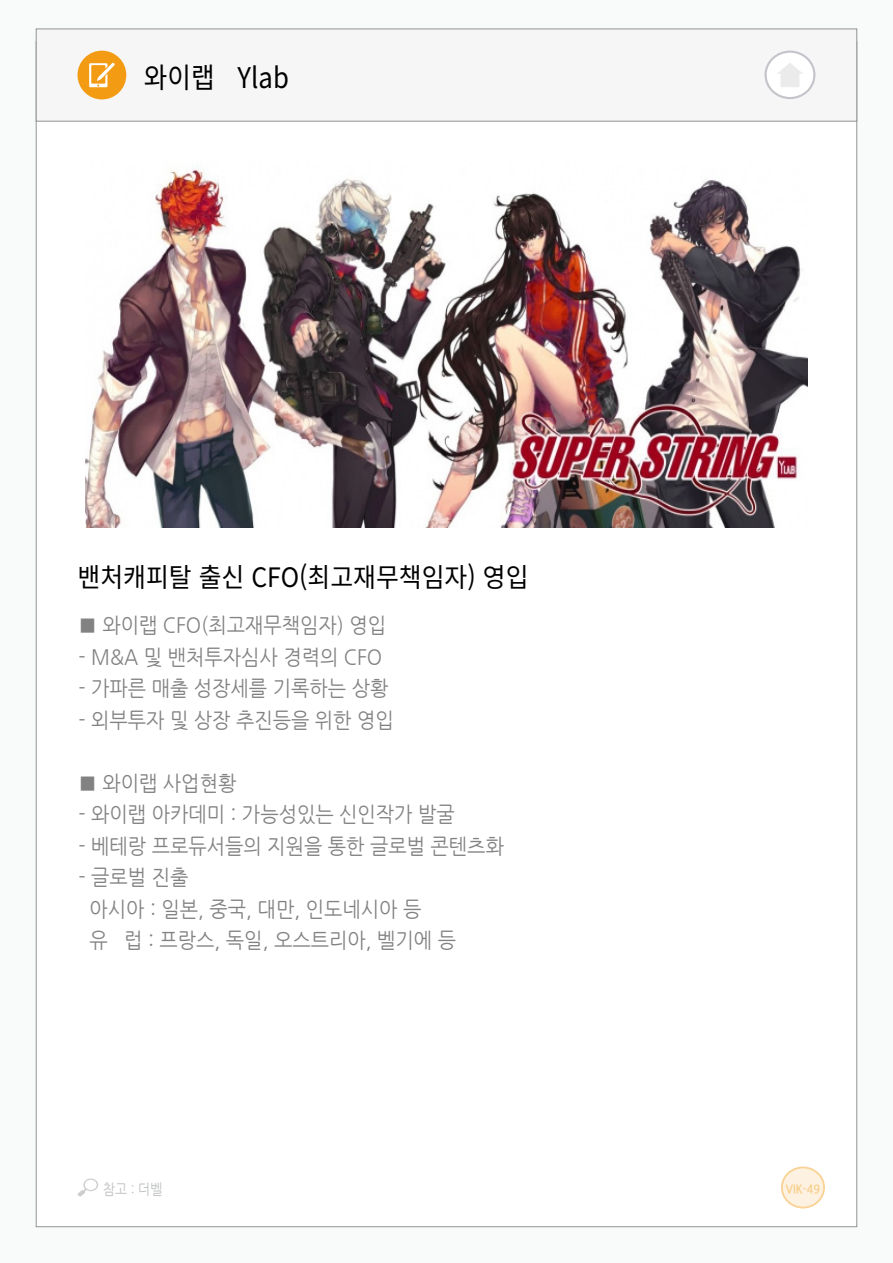
<style>
.page{position:relative;width:893px;height:1263px;background:#fff}
.page>*{position:absolute;margin:0;border:0;box-sizing:border-box;transform-origin:0 0}
.t1{font:28.5px "Noto Sans CJ Kkr";color:#000;scale:.9 1}
.t2{font:26.7px "Noto Sans CJ Kkr";color:#000;scale:.93 1}
.t3{font:21px/31.5px "Nanum Gothic";color:#828282;scale:.93 1}
.t4{font:14.85px "Nanum Gothic";color:#bfc0c0;scale:.86 1}
.t5{font:700 12.15px "Nanum Gothic";color:#f9cd89;scale:.9 1}
</style>
<div class="page">
<div style="left:1px;top:0;width:892px;height:1262px;background:#f9fafa"></div>
<div style="left:36px;top:42px;width:821px;height:1185px;background:#fff"></div>
<div style="left:36px;top:29px;width:821px;height:92px;background:#f6f6f6;border:1px solid #929292"></div>
<svg style="left:77px;top:1178px;width:21px;height:18px"></svg>
<div style="left:78px;top:51px;width:48px;height:48px;background:#f39b13;border-radius:50%"></div>
<svg style="left:782px;top:1167px;width:42px;height:40px"></svg>
<div style="left:781px;top:1166px;width:44px;height:42px;border:2px solid #f39b13;border-radius:50%"></div>
<img style="left:85px;top:166px;width:723px;height:361px">
<svg style="left:89px;top:63px;width:26px;height:24px"></svg>
<div style="left:766px;top:52px;width:48px;height:46px;background:#fff;border-radius:50%"></div>
<div style="left:764px;top:51px;width:51px;height:48px;border:2px solid #c4c5ca;border-radius:50%"></div>
<svg style="left:777px;top:63px;width:26px;height:24px"></svg>
<h1 class="t1" style="left:144px;top:61px;width:163px">와이랩 Ylab</h1>
<p class="t2" style="left:78px;top:562px;width:486px">밴처캐피탈 출신 CFO(최고재무책임자) 영입</p>
<p class="t3" style="left:79px;top:610px;width:332px">■ 와이랩 CFO(최고재무책임자) 영입</p>
<p class="t3" style="left:79px;top:641px;width:328px">- M&amp;A 및 밴처투자심사 경력의 CFO</p>
<p class="t3" style="left:79px;top:673px;width:335px">- 가파른 매출 성장세를 기록하는 상황</p>
<p class="t3" style="left:79px;top:704px;width:341px">- 외부투자 및 상장 추진등을 위한 영입</p>
<p class="t3" style="left:79px;top:767px;width:171px">■ 와이랩 사업현황</p>
<p class="t3" style="left:79px;top:799px;width:406px">- 와이랩 아카데미 : 가능성있는 신인작가 발굴</p>
<p class="t3" style="left:79px;top:830px;width:459px">- 베테랑 프로듀서들의 지원을 통한 글로벌 콘텐츠화</p>
<p class="t3" style="left:90px;top:862px;width:396px;text-indent:-11px">- 글로벌 진출<br>아시아 : 일본, 중국, 대만, 인도네시아 등<br>유 럽 : 프랑스, 독일, 오스트리아, 벨기에 등</p>
<p class="t4" style="left:103px;top:1182px;width:70px">참고 : 더벨</p>
<p class="t5" style="left:786px;top:1183px;width:39px">VIK-49</p>
</div>
